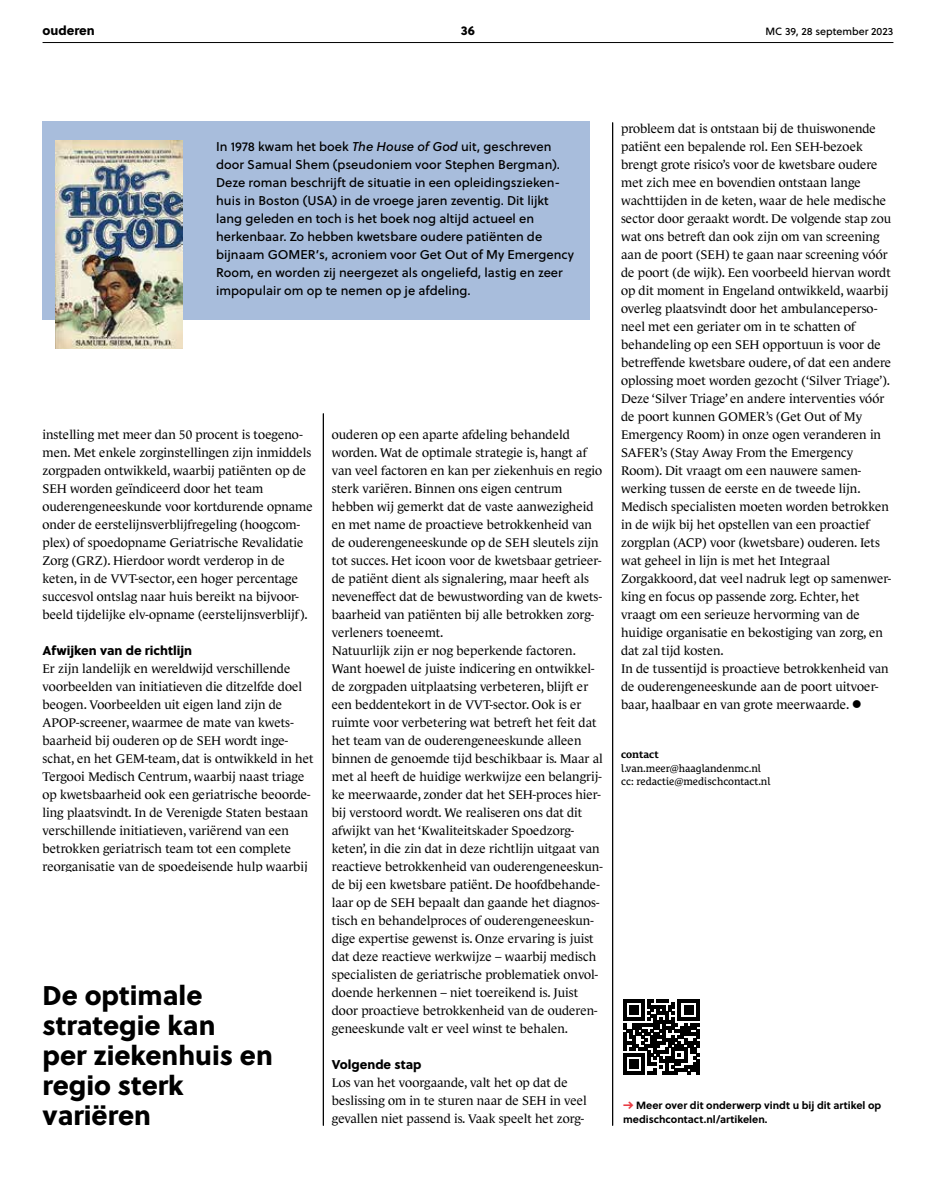
<style>
.page{position:relative;width:936px;height:1191px;background:#fff}
.page>*{position:absolute;margin:0;border:0;box-sizing:border-box;transform-origin:0 0}
.t1{font:27px/30px "Soleil Xb";color:#000}
.t2{font:12.75px/18px "Le Monde Journal Std";color:#000}
.t3{font:12.75px/18px "Soleil Bk";color:#000}
.t4{font:12.75px "Soleil Xb";color:#000}
.t5{font:700 10.5px/13.5px "Soleil";color:#000}
.t6{font:10.5px/13.5px "Le Monde Courrier Std";color:#000}
.t7{font:10.5px "Soleil Bk";color:#000}
.t8{font:700 10.5px "Le Monde Courrier Std";color:#000}
.s1{font-style:italic}
.s2{font-family:"Soleil Xb";font-weight:400;color:#e83c44}
</style>
<div class="page">
<hr style="left:43px;top:42px;width:850px;height:1px;background:#000">
<div style="left:43px;top:121px;width:546px;height:199px;background:#a8bddc"></div>
<hr style="left:323px;top:413px;width:1px;height:712px;background:#000">
<hr style="left:612px;top:122px;width:1px;height:1003px;background:#000">
<svg style="left:623px;top:1074px;width:76px;height:1px"></svg>
<svg style="left:623px;top:999px;width:76px;height:75px"></svg>
<img style="left:55px;top:140px;width:127px;height:209px">
<p class="t4" style="left:43px;top:20px;width:54px">ouderen</p>
<p class="t4" style="left:461px;top:20px;width:16px">36</p>
<p class="t7" style="left:765px;top:23px;width:129px">MC 39, 28 september 2023</p>
<p class="t3" style="left:216px;top:137px;width:359px">In 1978 kwam het boek <span class="s1">The House of God</span> uit, geschreven door Samual Shem (pseudoniem voor Stephen Bergman).<br>Deze roman beschrijft de situatie in een opleidingszieken&shy;huis in Boston (USA) in de vroege jaren zeventig. Dit lijkt lang geleden en toch is het boek nog altijd actueel en herkenbaar. Zo hebben kwetsbare oudere patiënten de bijnaam GOMER’s, acroniem voor Get Out of My Emergency Room, en worden zij neergezet als ongeliefd, lastig en zeer impopulair om op te nemen op je afdeling.</p>
<p class="t2" style="left:43px;top:425px;width:272px">instelling met meer dan 50 procent is toegeno&shy;men. Met enkele zorginstellingen zijn inmiddels zorgpaden ontwikkeld, waarbij patiënten op de SEH worden geïndiceerd door het team ouderengeneeskunde voor kortdurende opname onder de eerstelijnsverblijfregeling (hoogcom&shy;plex) of spoedopname Geriatrische Revalidatie Zorg (GRZ). Hierdoor wordt verderop in de keten, in de VVT-sector, een hoger percentage succesvol ontslag naar huis bereikt na bijvoor&shy;beeld tijdelijke elv-opname (eerstelijnsverblijf).</p>
<p class="t4" style="left:43px;top:640px;width:151px">Afwijken van de richtlijn</p>
<p class="t2" style="left:43px;top:659px;width:272px">Er zijn landelijk en wereldwijd verschillende voorbeelden van initiatieven die ditzelfde doel beogen. Voorbeelden uit eigen land zijn de APOP-screener, waarmee de mate van kwets&shy;baarheid bij ouderen op de SEH wordt inge&shy;schat, en het GEM-team, dat is ontwikkeld in het Tergooi Medisch Centrum, waarbij naast triage op kwetsbaarheid ook een geriatrische beoorde&shy;ling plaatsvindt. In de Verenigde Staten bestaan verschillende initiatieven, variërend van een betrokken geriatrisch team tot een complete reorganisatie van de spoedeisende hulp waarbij</p>
<h1 class="t1" style="left:43px;top:979px;width:232px">De optimale strategie kan<br>per ziekenhuis en regio sterk variëren</h1>
<p class="t2" style="left:332px;top:425px;width:272px">ouderen op een aparte afdeling behandeld worden. Wat de optimale strategie is, hangt af van veel factoren en kan per ziekenhuis en regio sterk variëren. Binnen ons eigen centrum hebben wij gemerkt dat de vaste aanwezigheid en met name de proactieve betrokkenheid van de ouderengeneeskunde op de SEH sleutels zijn tot succes. Het icoon voor de kwetsbaar getrieer&shy;de patiënt dient als signalering, maar heeft als neveneffect dat de bewustwording van de kwets&shy;baarheid van patiënten bij alle betrokken zorg&shy;verleners toeneemt.<br>Natuurlijk zijn er nog beperkende factoren.<br>Want hoewel de juiste indicering en ontwikkel&shy;de zorgpaden uitplaatsing verbeteren, blijft er een beddentekort in de VVT-sector. Ook is er ruimte voor verbetering wat betreft het feit dat het team van de ouderengeneeskunde alleen binnen de genoemde tijd beschikbaar is. Maar al met al heeft de huidige werkwijze een belangrij&shy;ke meerwaarde, zonder dat het SEH-proces hier&shy;bij verstoord wordt. We realiseren ons dat dit afwijkt van het ‘Kwaliteitskader Spoedzorg&shy;keten’, in die zin dat in deze richtlijn uitgaat van reactieve betrokkenheid van ouderengeneeskun&shy;de bij een kwetsbare patiënt. De hoofdbehande&shy;laar op de SEH bepaalt dan gaande het diagnos&shy;tisch en behandelproces of ouderengeneeskun&shy;dige expertise gewenst is. Onze ervaring is juist dat deze reactieve werkwijze – waarbij medisch specialisten de geriatrische problematiek onvol&shy;doende herkennen – niet toereikend is. Juist door proactieve betrokkenheid van de ouderen&shy;geneeskunde valt er veel winst te behalen.</p>
<p class="t4" style="left:332px;top:1054px;width:91px">Volgende stap</p>
<p class="t2" style="left:332px;top:1073px;width:256px">Los van het voorgaande, valt het op dat de beslissing om in te sturen naar de SEH in veel gevallen niet passend is. Vaak speelt het zorg-</p>
<p class="t2" style="left:621px;top:119px;width:271px">probleem dat is ontstaan bij de thuiswonende patiënt een bepalende rol. Een SEH-bezoek brengt grote risico’s voor de kwetsbare oudere met zich mee en bovendien ontstaan lange wachttijden in de keten, waar de hele medische sector door geraakt wordt. De volgende stap zou wat ons betreft dan ook zijn om van screening aan de poort (SEH) te gaan naar screening vóór de poort (de wijk). Een voorbeeld hiervan wordt op dit moment in Engeland ontwikkeld, waarbij overleg plaatsvindt door het ambulanceperso&shy;neel met een geriater om in te schatten of behandeling op een SEH opportuun is voor de betreffende kwetsbare oudere, of dat een andere oplossing moet worden gezocht (‘Silver Triage’).<br>Deze ‘Silver Triage’ en andere interventies vóór de poort kunnen GOMER’s (Get Out of My Emergency Room) in onze ogen veranderen in SAFER’s (Stay Away From the Emergency Room). Dit vraagt om een nauwere samen&shy;werking tussen de eerste en de tweede lijn.<br>Medisch specialisten moeten worden betrokken in de wijk bij het opstellen van een proactief zorgplan (ACP) voor (kwetsbare) ouderen. Iets wat geheel in lijn is met het Integraal Zorgakkoord, dat veel nadruk legt op samenwer&shy;king en focus op passende zorg. Echter, het vraagt om een serieuze hervorming van de huidige organisatie en bekostiging van zorg, en dat zal tijd kosten.<br>In de tussentijd is proactieve betrokkenheid van de ouderengeneeskunde aan de poort uitvoer&shy;baar, haalbaar en van grote meerwaarde. ●</p>
<p class="t8" style="left:621px;top:748px;width:39px">contact</p>
<p class="t6" style="left:621px;top:761px;width:151px">l.van.meer@haaglandenmc.nl cc: redactie@medischcontact.nl</p>
<p class="t5" style="left:623px;top:1098px;width:260px"><span class="s2">-&gt;</span> Meer over dit onderwerp vindt u bij dit artikel op medischcontact.nl/artikelen.</p>
</div>
